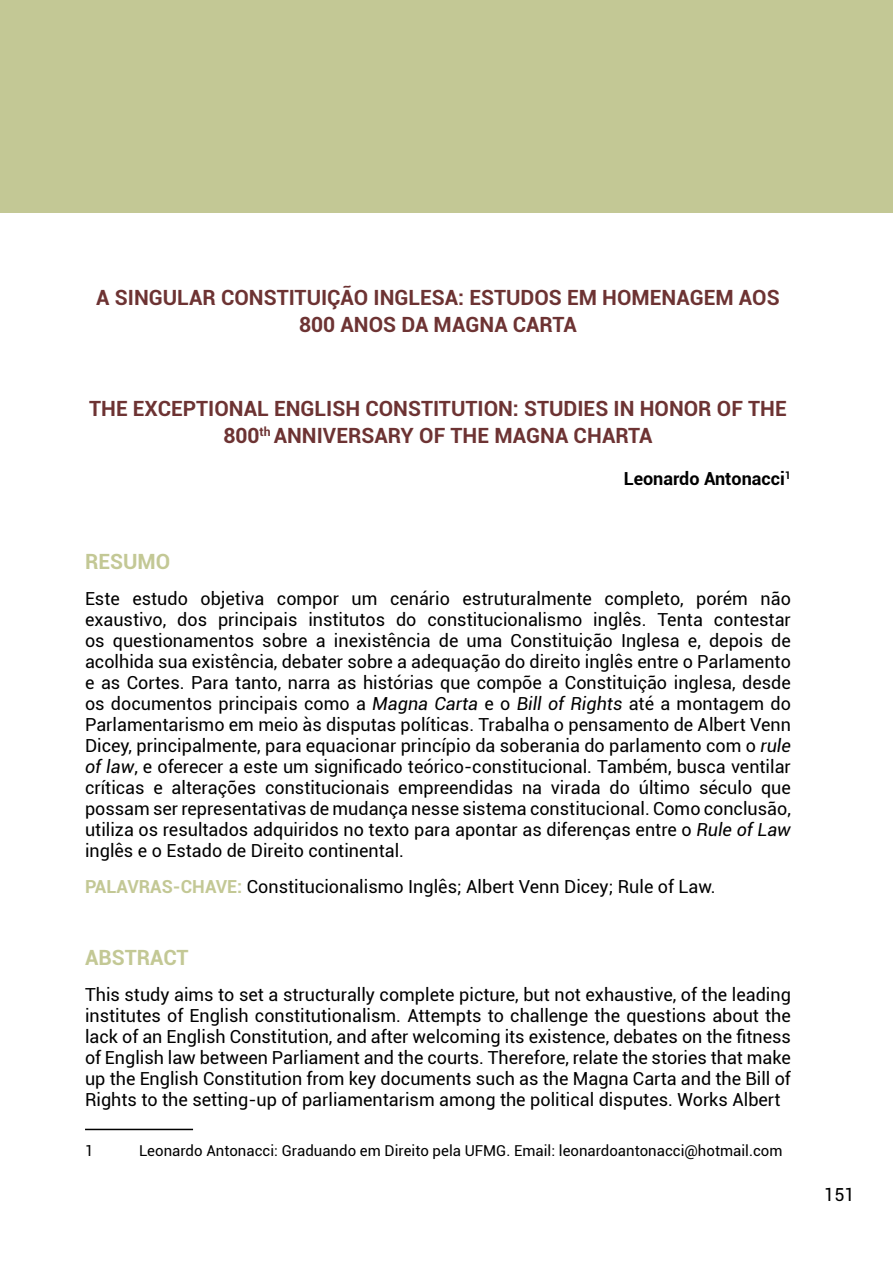
<style>
.page{position:relative;width:893px;height:1263px;background:#fff}
.page>*{position:absolute;margin:0;border:0;box-sizing:border-box;transform-origin:0 0}
.t1{font:700 21px/27px "Roboto";color:#6d3333;text-align:center}
.t2{font:700 21px "Roboto";color:#c3c895}
.t3{font:18px/21px "Roboto";color:#000;text-align:justify}
.t4{font:700 18px "Roboto";color:#000}
.t5{font:15px "Roboto";color:#000}
.s1{font-style:italic}
.s2{font-weight:700;color:#c3c895}
</style>
<div class="page">
<div style="left:0;top:0;width:893px;height:213px;background:#c3c895"></div>
<hr style="left:85px;top:1129px;width:108px;height:1px;background:#000">
<p class="t1" style="left:96px;top:283px;width:685px">A SINGULAR CONSTITUIÇÃO INGLESA: ESTUDOS EM HOMENAGEM AOS<br>800 ANOS DA MAGNA CARTA</p>
<p class="t1" style="left:89px;top:394px;width:699px">THE EXCEPTIONAL ENGLISH CONSTITUTION: STUDIES IN HONOR OF THE<br>800<sup>th</sup> ANNIVERSARY OF THE MAGNA CHARTA</p>
<p class="t4" style="left:624px;top:466px;width:169px">Leonardo Antonacci<sup>1</sup></p>
<p class="t2" style="left:85px;top:546px;width:87px">RESUMO</p>
<p class="t3" style="left:85px;top:587px;width:707px">Este estudo objetiva compor um cenário estruturalmente completo, porém não exaustivo, dos principais institutos do constitucionalismo inglês. Tenta contestar os questionamentos sobre a inexistência de uma Constituição Inglesa e, depois de acolhida sua existência, debater sobre a adequação do direito inglês entre o Parlamento e as Cortes. Para tanto, narra as histórias que compõe a Constituição inglesa, desde os documentos principais como a <span class="s1">Magna Carta</span> e o <span class="s1">Bill of Rights</span> até a montagem do Parlamentarismo em meio às disputas políticas. Trabalha o pensamento de Albert Venn Dicey, principalmente, para equacionar princípio da soberania do parlamento com o <span class="s1">rule of law</span>, e oferecer a este um significado teórico-constitucional. Também, busca ventilar críticas e alterações constitucionais empreendidas na virada do último século que possam ser representativas de mudança nesse sistema constitucional. Como conclusão, utiliza os resultados adquiridos no texto para apontar as diferenças entre o <span class="s1">Rule of Law </span>inglês e o Estado de Direito continental.</p>
<p class="t3" style="left:85px;top:875px;width:632px"><span class="s2">PALAVRAS-CHAVE:</span> Constitucionalismo Inglês; Albert Venn Dicey; Rule of Law.</p>
<p class="t2" style="left:85px;top:942px;width:105px">ABSTRACT</p>
<p class="t3" style="left:85px;top:983px;width:707px">This study aims to set a structurally complete picture, but not exhaustive, of the leading institutes of English constitutionalism. Attempts to challenge the questions about the lack of an English Constitution, and after welcoming its existence, debates on the fitness of English law between Parliament and the courts. Therefore, relate the stories that make up the English Constitution from key documents such as the Magna Carta and the Bill of Rights to the setting-up of parliamentarism among the political disputes. Works Albert</p>
<p class="t5" style="left:85px;top:1140px;width:10px">1</p>
<p class="t5" style="left:139px;top:1140px;width:645px">Leonardo Antonacci: Graduando em Direito pela UFMG. Email: leonardoantonacci@hotmail.com</p>
<p class="t3" style="left:824px;top:1183px;width:32px">151</p>
</div>
